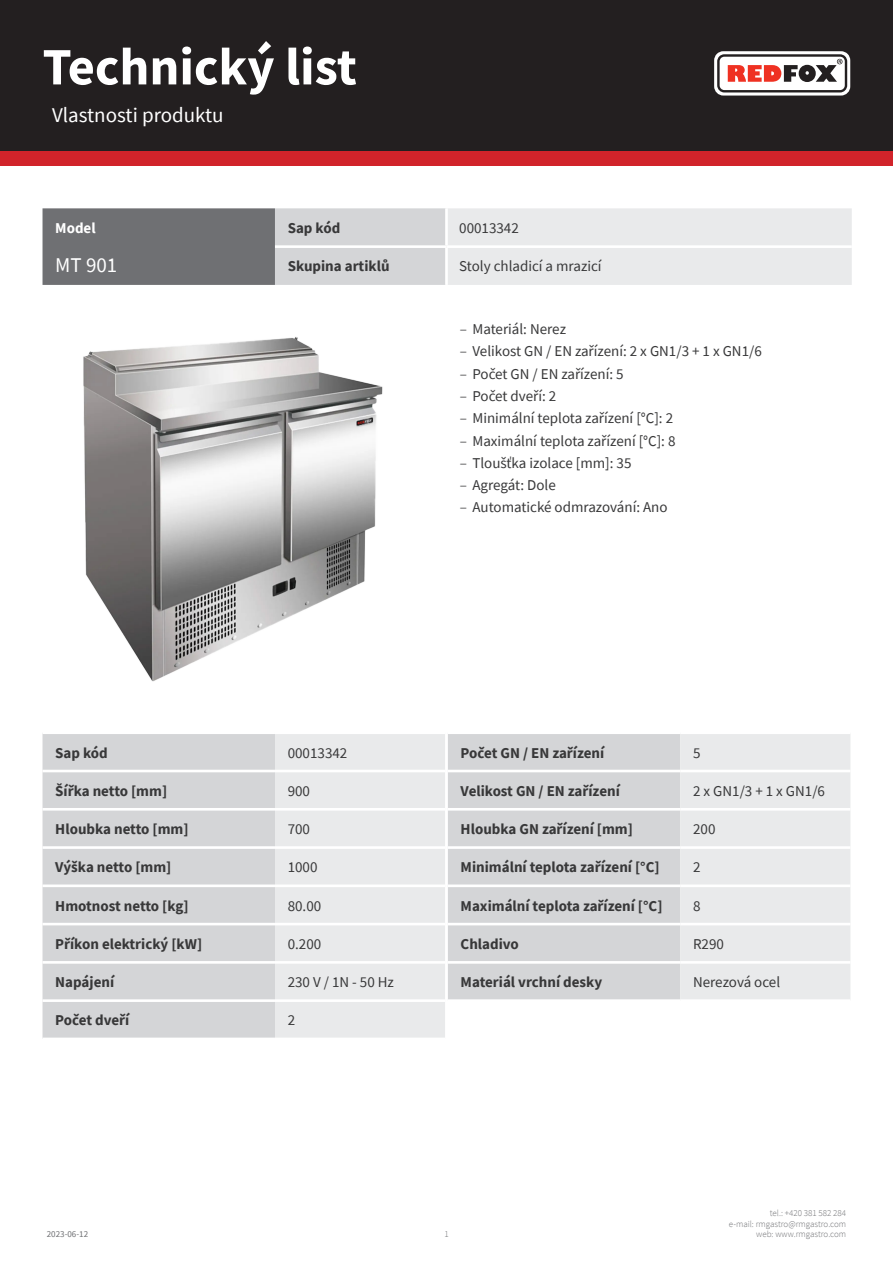
<style>
.page{position:relative;width:893px;height:1263px;background:#fff}
.page>*{position:absolute;margin:0;border:0;box-sizing:border-box;transform-origin:0 0}
.t1{font:700 52.5px "Source Sans Pro";color:#fff}
.kapitola{font:21px "Source Sans Pro";color:#fff}
.tabulka_-_headline{font:21px "Source Sans Pro";color:#fff}
.tabulka_-_text{font:15px "Source Sans Pro";color:#383839}
.tabulka_-_text-2{font:700 15px "Source Sans Pro";color:#383839}
.tabulka_-_text-3{font:700 15px "Source Sans Pro";color:#fff}
.t2{font:300 9px/10.8px "Source Sans Pro";color:#6f7073;text-align:right}
.t3{font:9px "Source Sans Pro";color:#6f7073}
.s1{font-weight:300}
</style>
<div class="page">
<div style="left:0;top:0;width:893px;height:166px;background:#d1232a"></div>
<div style="left:0;top:0;width:893px;height:151px;background:#231f20"></div>
<svg style="left:714px;top:51px;width:136px;height:45px"></svg>
<img style="left:83px;top:337px;width:300px;height:345px">
<div style="left:43px;top:734px;width:232px;height:303px;background:#d4d5d7"></div>
<div style="left:275px;top:734px;width:170px;height:303px;background:#e9eaeb"></div>
<hr style="left:43px;top:770px;width:232px;height:2px;background:#fff">
<hr style="left:275px;top:770px;width:170px;height:2px;background:#fff">
<hr style="left:43px;top:808px;width:232px;height:2px;background:#fff">
<hr style="left:275px;top:808px;width:170px;height:2px;background:#fff">
<hr style="left:43px;top:846px;width:232px;height:3px;background:#fff">
<hr style="left:275px;top:846px;width:170px;height:3px;background:#fff">
<hr style="left:43px;top:884px;width:232px;height:3px;background:#fff">
<hr style="left:275px;top:884px;width:170px;height:3px;background:#fff">
<hr style="left:43px;top:923px;width:232px;height:2px;background:#fff">
<hr style="left:275px;top:923px;width:170px;height:2px;background:#fff">
<hr style="left:43px;top:961px;width:232px;height:3px;background:#fff">
<hr style="left:275px;top:961px;width:170px;height:3px;background:#fff">
<hr style="left:43px;top:999px;width:232px;height:3px;background:#fff">
<hr style="left:275px;top:999px;width:170px;height:3px;background:#fff">
<div style="left:448px;top:734px;width:232px;height:265px;background:#d4d5d7"></div>
<div style="left:680px;top:734px;width:170px;height:265px;background:#e9eaeb"></div>
<hr style="left:448px;top:770px;width:232px;height:2px;background:#fff">
<hr style="left:680px;top:770px;width:170px;height:2px;background:#fff">
<hr style="left:448px;top:808px;width:232px;height:2px;background:#fff">
<hr style="left:680px;top:808px;width:170px;height:2px;background:#fff">
<hr style="left:448px;top:846px;width:232px;height:3px;background:#fff">
<hr style="left:680px;top:846px;width:170px;height:3px;background:#fff">
<hr style="left:448px;top:884px;width:232px;height:3px;background:#fff">
<hr style="left:680px;top:884px;width:170px;height:3px;background:#fff">
<hr style="left:448px;top:923px;width:232px;height:2px;background:#fff">
<hr style="left:680px;top:923px;width:170px;height:2px;background:#fff">
<hr style="left:448px;top:961px;width:232px;height:3px;background:#fff">
<hr style="left:680px;top:961px;width:170px;height:3px;background:#fff">
<svg style="left:43px;top:208px;width:809px;height:77px;background:#c0c1c3"></svg>
<hr style="left:445px;top:208px;width:3px;height:37px;background:#fff">
<hr style="left:275px;top:245px;width:171px;height:3px;background:#fff">
<hr style="left:446px;top:245px;width:406px;height:3px;background:#fff">
<hr style="left:445px;top:248px;width:3px;height:37px;background:#fff">
<h1 class="t1" style="left:43px;top:31px;width:316px">Technický list</h1>
<p class="kapitola" style="left:52px;top:101px;width:173px">Vlastnosti produktu</p>
<p class="tabulka_-_text-3" style="left:55px;top:218px;width:42px">Model</p>
<p class="tabulka_-_text-2" style="left:288px;top:218px;width:54px">Sap kód</p>
<p class="tabulka_-_text" style="left:459px;top:219px;width:61px">00013342</p>
<p class="tabulka_-_headline" style="left:55px;top:251px;width:64px">MT 901</p>
<p class="tabulka_-_text-2" style="left:288px;top:256px;width:103px">Skupina artiklů</p>
<p class="tabulka_-_text" style="left:459px;top:257px;width:144px">Stoly chladicí a mrazicí</p>
<p class="tabulka_-_text" style="left:460px;top:320px;width:108px"><span class="s1">–</span> Materiál: Nerez</p>
<p class="tabulka_-_text" style="left:460px;top:342px;width:304px"><span class="s1">–</span> Velikost GN / EN zařízení: 2 x GN1/3 + 1 x GN1/6</p>
<p class="tabulka_-_text" style="left:460px;top:364px;width:165px"><span class="s1">–</span> Počet GN / EN zařízení: 5</p>
<p class="tabulka_-_text" style="left:460px;top:386px;width:98px"><span class="s1">–</span> Počet dveří: 2</p>
<p class="tabulka_-_text" style="left:460px;top:409px;width:215px"><span class="s1">–</span> Minimální teplota zařízení [°C]: 2</p>
<p class="tabulka_-_text" style="left:460px;top:431px;width:217px"><span class="s1">–</span> Maximální teplota zařízení [°C]: 8</p>
<p class="tabulka_-_text" style="left:460px;top:453px;width:173px"><span class="s1">–</span> Tloušťka izolace [mm]: 35</p>
<p class="tabulka_-_text" style="left:460px;top:475px;width:98px"><span class="s1">–</span> Agregát: Dole</p>
<p class="tabulka_-_text" style="left:460px;top:498px;width:209px"><span class="s1">–</span> Automatické odmrazování: Ano</p>
<p class="tabulka_-_text-2" style="left:55px;top:742px;width:54px">Sap kód</p>
<p class="tabulka_-_text" style="left:288px;top:743px;width:61px">00013342</p>
<p class="tabulka_-_text-2" style="left:55px;top:781px;width:113px">Šířka netto [mm]</p>
<p class="tabulka_-_text" style="left:288px;top:781px;width:24px">900</p>
<p class="tabulka_-_text-2" style="left:55px;top:819px;width:135px">Hloubka netto [mm]</p>
<p class="tabulka_-_text" style="left:288px;top:819px;width:24px">700</p>
<p class="tabulka_-_text-2" style="left:55px;top:857px;width:118px">Výška netto [mm]</p>
<p class="tabulka_-_text" style="left:288px;top:858px;width:31px">1000</p>
<p class="tabulka_-_text-2" style="left:55px;top:895px;width:135px">Hmotnost netto [kg]</p>
<p class="tabulka_-_text" style="left:288px;top:896px;width:35px">80.00</p>
<p class="tabulka_-_text-2" style="left:55px;top:934px;width:148px">Příkon elektrický [kW]</p>
<p class="tabulka_-_text" style="left:288px;top:934px;width:35px">0.200</p>
<p class="tabulka_-_text-2" style="left:55px;top:972px;width:60px">Napájení</p>
<p class="tabulka_-_text" style="left:288px;top:972px;width:108px">230 V / 1N - 50 Hz</p>
<p class="tabulka_-_text-2" style="left:55px;top:1010px;width:76px">Počet dveří</p>
<p class="tabulka_-_text" style="left:288px;top:1011px;width:9px">2</p>
<p class="tabulka_-_text-2" style="left:461px;top:742px;width:145px">Počet GN / EN zařízení</p>
<p class="tabulka_-_text" style="left:693px;top:743px;width:9px">5</p>
<p class="tabulka_-_text-2" style="left:461px;top:781px;width:161px">Velikost GN / EN zařízení</p>
<p class="tabulka_-_text" style="left:693px;top:781px;width:133px">2 x GN1/3 + 1 x GN1/6</p>
<p class="tabulka_-_text-2" style="left:461px;top:819px;width:174px">Hloubka GN zařízení [mm]</p>
<p class="tabulka_-_text" style="left:693px;top:819px;width:24px">200</p>
<p class="tabulka_-_text-2" style="left:461px;top:857px;width:200px">Minimální teplota zařízení [°C]</p>
<p class="tabulka_-_text" style="left:693px;top:858px;width:9px">2</p>
<p class="tabulka_-_text-2" style="left:461px;top:895px;width:203px">Maximální teplota zařízení [°C]</p>
<p class="tabulka_-_text" style="left:693px;top:896px;width:9px">8</p>
<p class="tabulka_-_text-2" style="left:461px;top:934px;width:60px">Chladivo</p>
<p class="tabulka_-_text" style="left:693px;top:934px;width:32px">R290</p>
<p class="tabulka_-_text-2" style="left:461px;top:972px;width:143px">Materiál vrchní desky</p>
<p class="tabulka_-_text" style="left:693px;top:972px;width:89px">Nerezová ocel</p>
<p class="t3" style="left:47px;top:1229px;width:43px">2023-06-12</p>
<p class="t2" style="left:444px;top:1229px;width:6px">1</p>
<p class="t2" style="left:729px;top:1207px;width:119px">tel.: +420 381 582 284<br>e-mail: rmgastro@rmgastro.com web: www.rmgastro.com</p>
</div>
